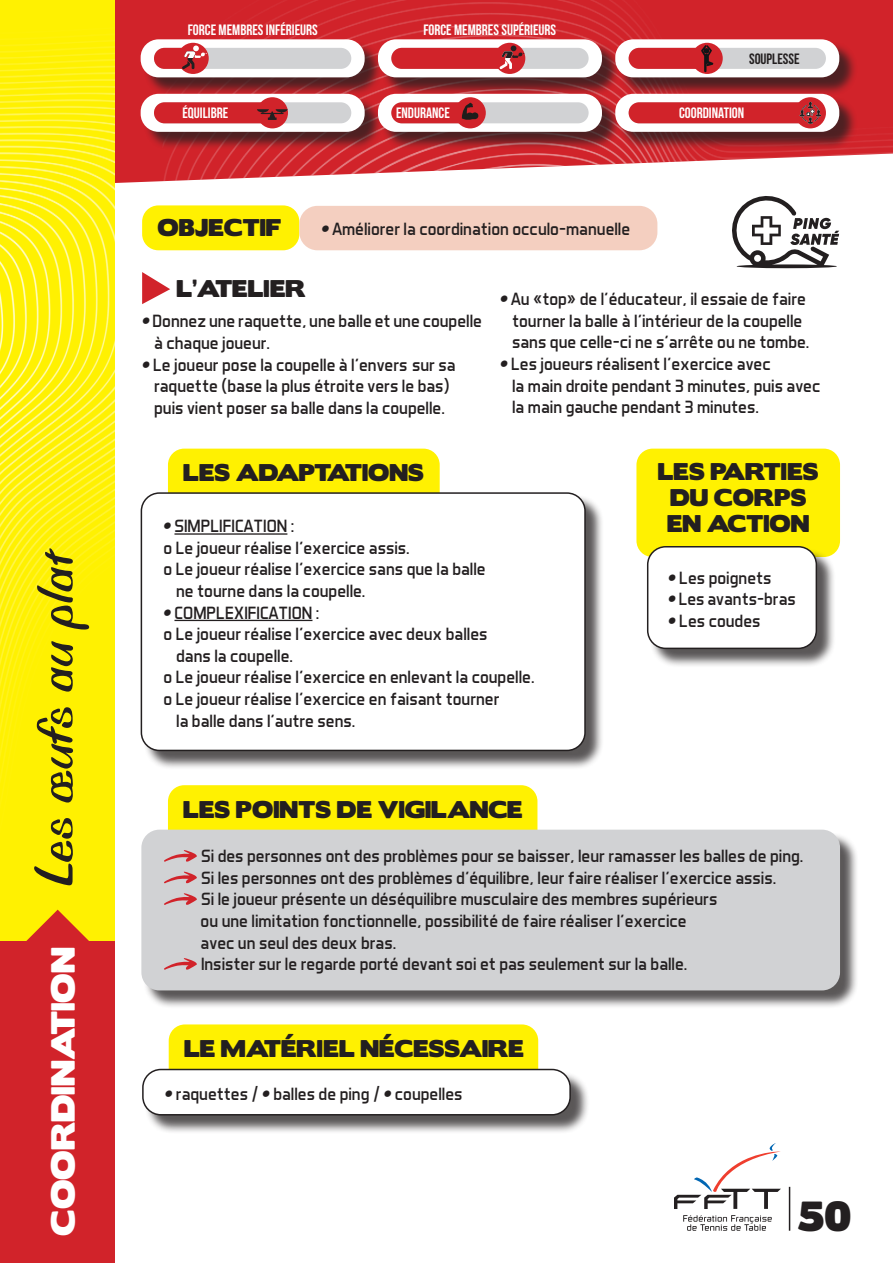
<style>
.page{position:relative;width:893px;height:1263px;background:#fff}
.page>*{position:absolute;margin:0;border:0;box-sizing:border-box;transform-origin:0 0}
.t1{font:57px "Biffo MT Std";color:#231f20}
.t2{font:37.5px "Boris Black Bloxx";color:#231f20}
.t3{font:21.6px/26px "Boris Black Bloxx";color:#231f20;text-align:center}
.t4{font:18px/21.6px "Aero Matics";color:#231f20}
.t5{font:15px "Bebas Neue";color:#fff}
.t6{font:15px "Bebas Neue";color:#231f20}
.s1{font-family:"Boris Black Bloxx";font-size:30px;color:#fff}
.s2{font-family:"Gilroy";font-weight:800;font-style:italic}
</style>
<div class="page">
<svg style="left:114px;top:0;width:52px;height:187px;background:#d43131"></svg>
<img style="left:163px;top:0;width:730px;height:181px">
<img style="left:0;top:0;width:114px;height:942px">
<svg style="left:732px;top:196px;width:107px;height:72px"></svg>
<div style="left:142px;top:205px;width:157px;height:45px;background:#fff101;border-radius:16px"></div>
<div style="left:168px;top:449px;width:272px;height:89px;background:#fff101;border-radius:16px"></div>
<div style="left:299px;top:206px;width:358px;height:44px;background:#f4cfc0;border-radius:18px"></div>
<div style="left:143px;top:494px;width:462px;height:276px;background:#231f20;opacity:.75"></div>
<div style="left:141px;top:493px;width:444px;height:257px;background:#fff;border-radius:18px"></div>
<div style="left:141px;top:492px;width:445px;height:259px;border:2px solid #231f20;border-radius:18px"></div>
<svg style="left:142px;top:272px;width:28px;height:32px"></svg>
<hr style="left:174px;top:533px;width:113px;height:2px;background:#231f20">
<hr style="left:174px;top:620px;width:138px;height:1px;background:#231f20">
<div style="left:168px;top:785px;width:369px;height:90px;background:#fff101;border-radius:16px"></div>
<div style="left:169px;top:1024px;width:369px;height:90px;background:#fff101;border-radius:16px"></div>
<div style="left:0;top:942px;width:115px;height:321px;background:#d1232a"></div>
<svg style="left:12px;top:910px;width:91px;height:32px;background:#eea510"></svg>
<div style="left:636px;top:449px;width:204px;height:108px;background:#fff101;border-radius:16px"></div>
<div style="left:144px;top:1071px;width:445px;height:63px;background:#231f20;opacity:.75"></div>
<div style="left:143px;top:1069px;width:427px;height:46px;background:#fff;border-radius:18px"></div>
<div style="left:142px;top:1069px;width:429px;height:46px;border:2px solid #231f20;border-radius:18px"></div>
<div style="left:144px;top:832px;width:715px;height:177px;background:#231f20;opacity:.75"></div>
<div style="left:141px;top:830px;width:699px;height:160px;background:#d1d2d4;border-radius:18px"></div>
<svg style="left:164px;top:850px;width:33px;height:12px"></svg>
<svg style="left:164px;top:871px;width:33px;height:13px"></svg>
<svg style="left:164px;top:893px;width:33px;height:12px"></svg>
<svg style="left:164px;top:958px;width:33px;height:12px"></svg>
<div style="left:649px;top:548px;width:186px;height:120px;background:#231f20;opacity:.75"></div>
<div style="left:648px;top:547px;width:168px;height:101px;background:#fff;border-radius:18px"></div>
<div style="left:647px;top:546px;width:170px;height:103px;border:2px solid #231f20;border-radius:18px"></div>
<div style="left:143px;top:42px;width:240px;height:54px;background:#231f20;opacity:.75"></div>
<div style="left:141px;top:39px;width:224px;height:38px;background:#fff;border-radius:18px"></div>
<div style="left:143px;top:96px;width:240px;height:55px;background:#231f20;opacity:.75"></div>
<div style="left:141px;top:94px;width:224px;height:38px;background:#fff;border-radius:18px"></div>
<div style="left:380px;top:42px;width:240px;height:54px;background:#231f20;opacity:.75"></div>
<div style="left:378px;top:39px;width:224px;height:38px;background:#fff;border-radius:18px"></div>
<div style="left:380px;top:96px;width:240px;height:55px;background:#231f20;opacity:.75"></div>
<div style="left:378px;top:94px;width:224px;height:38px;background:#fff;border-radius:18px"></div>
<div style="left:617px;top:42px;width:241px;height:54px;background:#231f20;opacity:.75"></div>
<div style="left:615px;top:39px;width:224px;height:38px;background:#fff;border-radius:18px"></div>
<div style="left:617px;top:96px;width:241px;height:55px;background:#231f20;opacity:.75"></div>
<div style="left:615px;top:94px;width:224px;height:38px;background:#fff;border-radius:18px"></div>
<div style="left:154px;top:48px;width:197px;height:21px;background:#d1d2d4;border-radius:11px"></div>
<div style="left:154px;top:102px;width:197px;height:21px;background:#d1d2d4;border-radius:11px"></div>
<div style="left:391px;top:48px;width:198px;height:21px;background:#d1d2d4;border-radius:11px"></div>
<div style="left:391px;top:102px;width:198px;height:21px;background:#d1d2d4;border-radius:11px"></div>
<div style="left:629px;top:48px;width:197px;height:21px;background:#d1d2d4;border-radius:11px"></div>
<div style="left:154px;top:48px;width:44px;height:21px;background:#d1232a;border-radius:11px"></div>
<div style="left:154px;top:102px;width:123px;height:21px;background:#d1232a;border-radius:11px"></div>
<div style="left:629px;top:102px;width:180px;height:21px;background:#d1232a;border-radius:11px"></div>
<div style="left:391px;top:48px;width:119px;height:21px;background:#d1232a;border-radius:11px"></div>
<div style="left:178px;top:43px;width:31px;height:31px;background:#d1232a;border-radius:50%"></div>
<div style="left:257px;top:97px;width:31px;height:31px;background:#d1232a;border-radius:50%"></div>
<div style="left:494px;top:43px;width:31px;height:31px;background:#d1232a;border-radius:50%"></div>
<div style="left:391px;top:102px;width:85px;height:21px;background:#d1232a;border-radius:11px"></div>
<div style="left:455px;top:97px;width:31px;height:31px;background:#d1232a;border-radius:50%"></div>
<div style="left:795px;top:97px;width:31px;height:31px;background:#d1232a;border-radius:50%"></div>
<svg style="left:182px;top:46px;width:25px;height:24px"></svg>
<svg style="left:257px;top:109px;width:31px;height:11px"></svg>
<svg style="left:799px;top:102px;width:22px;height:22px"></svg>
<svg style="left:499px;top:46px;width:25px;height:24px"></svg>
<svg style="left:462px;top:103px;width:16px;height:17px"></svg>
<div style="left:629px;top:48px;width:79px;height:21px;background:#d1232a;border-radius:11px"></div>
<div style="left:691px;top:43px;width:32px;height:31px;background:#d1232a;border-radius:50%"></div>
<svg style="left:701px;top:45px;width:12px;height:27px"></svg>
<svg style="left:674px;top:1143px;width:107px;height:66px"></svg>
<svg style="left:683px;top:1215px;width:89px;height:16px"></svg>
<hr style="left:789px;top:1187px;width:1px;height:44px;background:#231f20">
<p class="t1" style="left:20px;top:1235px;width:689px;rotate:-90deg"><span class="s1">COORDINATION</span> Les œufs au plat</p>
<p class="t5" style="left:188px;top:22px;width:132px">FORCE MEMBRES INFÉRIEURS</p>
<p class="t5" style="left:423px;top:22px;width:134px">FORCE MEMBRES SUPÉRIEURS</p>
<p class="t6" style="left:749px;top:51px;width:52px">SOUPLESSE</p>
<p class="t5" style="left:182px;top:105px;width:47px">ÉQUILIBRE</p>
<p class="t5" style="left:396px;top:105px;width:55px">ENDURANCE</p>
<p class="t5" style="left:679px;top:105px;width:67px">COORDINATION</p>
<p class="t3" style="left:157px;top:216px;width:126px">OBJECTIF</p>
<p class="t4" style="left:321px;top:218px;width:310px"><span class="s2">•</span> Améliorer la coordination occulo-manuelle</p>
<p class="t3" style="left:177px;top:276px;width:131px">L’ATELIER</p>
<p class="t4" style="left:154px;top:310px;width:329px;text-indent:-12px"><span class="s2">•</span> Donnez une raquette, une balle et une coupelle à chaque joueur.</p>
<p class="t4" style="left:142px;top:353px;width:315px;text-align:center"><span class="s2">•</span> Le joueur pose la coupelle à l’envers sur sa raquette (base la plus étroite vers le bas) puis vient poser sa balle dans la coupelle.</p>
<p class="t4" style="left:512px;top:288px;width:299px;text-indent:-12px"><span class="s2">•</span> Au «top» de l’éducateur, il essaie de faire tourner la balle à l’intérieur de la coupelle sans que celle-ci ne s’arrête ou ne tombe.</p>
<p class="t4" style="left:512px;top:353px;width:310px;text-indent:-12px"><span class="s2">•</span> Les joueurs réalisent l’exercice avec<br>la main droite pendant 3 minutes, puis avec la main gauche pendant 3 minutes.</p>
<p class="t3" style="left:183px;top:460px;width:242px">LES ADAPTATIONS</p>
<p class="t4" style="left:163px;top:515px;width:133px"><span class="s2">•</span> SIMPLIFICATION :</p>
<p class="t4" style="left:163px;top:536px;width:248px">o Le joueur réalise l’exercice assis.</p>
<p class="t4" style="left:163px;top:558px;width:324px">o Le joueur réalise l’exercice sans que la balle</p>
<p class="t4" style="left:176px;top:580px;width:191px">ne tourne dans la coupelle.</p>
<p class="t4" style="left:163px;top:601px;width:158px"><span class="s2">•</span> COMPLEXIFICATION :</p>
<p class="t4" style="left:163px;top:623px;width:326px">o Le joueur réalise l’exercice avec deux balles</p>
<p class="t4" style="left:176px;top:644px;width:118px">dans la coupelle.</p>
<p class="t4" style="left:163px;top:666px;width:373px">o Le joueur réalise l’exercice en enlevant la coupelle.</p>
<p class="t4" style="left:163px;top:688px;width:337px">o Le joueur réalise l’exercice en faisant tourner</p>
<p class="t4" style="left:176px;top:709px;width:181px">la balle dans l’autre sens.</p>
<p class="t3" style="left:183px;top:797px;width:341px">LES POINTS DE VIGILANCE</p>
<p class="t3" style="left:658px;top:459px;width:162px">LES PARTIES<br>DU CORPS<br>EN ACTION</p>
<p class="t4" style="left:668px;top:566px;width:105px"><span class="s2">•</span> Les poignets</p>
<p class="t4" style="left:668px;top:588px;width:129px"><span class="s2">•</span> Les avants-bras</p>
<p class="t4" style="left:668px;top:609px;width:94px"><span class="s2">•</span> Les coudes</p>
<p class="t4" style="left:201px;top:845px;width:604px">Si des personnes ont des problèmes pour se baisser, leur ramasser les balles de ping.<br>Si les personnes ont des problèmes d’équilibre, leur faire réaliser l’exercice assis.<br>Si le joueur présente un déséquilibre musculaire des membres supérieurs<br>ou une limitation fonctionnelle, possibilité de faire réaliser l’exercice<br>avec un seul des deux bras.<br>Insister sur le regarde porté devant soi et pas seulement sur la balle.</p>
<p class="t3" style="left:184px;top:1036px;width:341px">LE MATÉRIEL NÉCESSAIRE</p>
<p class="t4" style="left:165px;top:1083px;width:299px"><span class="s2">•</span> raquettes / <span class="s2">•</span> balles de ping / <span class="s2">•</span> coupelles</p>
<p class="t2" style="left:797px;top:1188px;width:55px">50</p>
</div>
